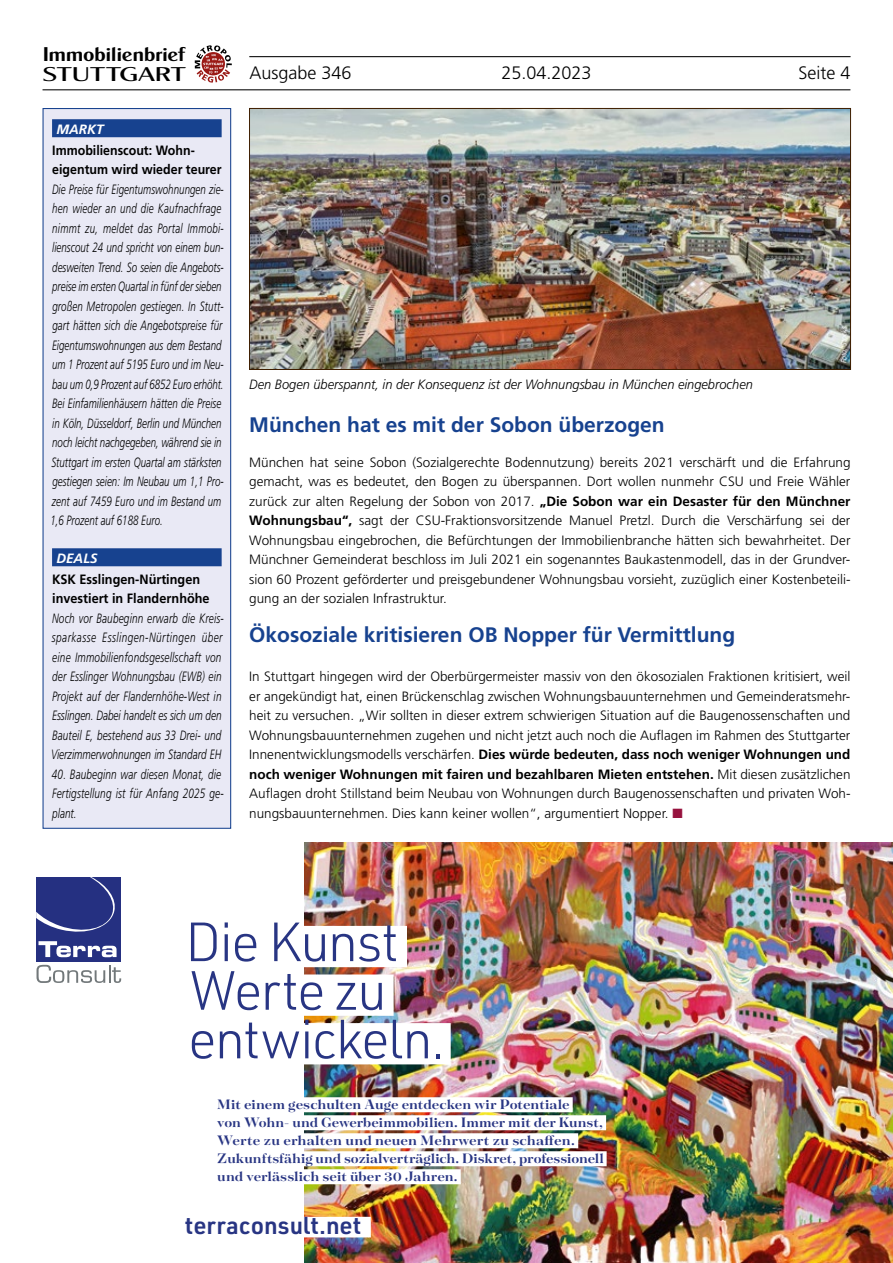
<style>
.page{position:relative;width:893px;height:1263px;background:#fff}
.page>*{position:absolute;margin:0;border:0;box-sizing:border-box;transform-origin:0 0}
.t1{font:300 54px/48.6px "URWDIN";letter-spacing:-.04em;color:#283583}
.t2{font:600 24px "URWDIN";letter-spacing:.005em;color:#283583}
.t3{font:700 21px "Frutiger";color:#17428f}
.t4{font:19.95px "Cg Globe Gothic Bd";letter-spacing:-.02em;color:#000;scale:1.07 1}
.t5{font:19.95px "Cg Globe Gothic Dm";letter-spacing:-.02em;color:#000;scale:1.44 1}
.t6{font:300 18px "Frutiger";color:#000}
.t7{font:700 15px/18px "Tenez";letter-spacing:.005em;color:#283583}
.t8{font:300 13.5px/19.5px "Frutiger";color:#000;text-align:justify}
.t9{font:italic 300 13.5px/19.5px "Frutiger";letter-spacing:.005em;color:#000;scale:.72 1}
.t10{font:italic 300 13.5px/19.5px "Frutiger";letter-spacing:.005em;color:#000;scale:.74 1}
.t11{font:italic 300 13.5px "Frutiger";letter-spacing:.005em;color:#000;scale:.95 1}
.t12{font:700 13.5px/19.5px "Frutiger";color:#000;scale:.94 1}
.t13{font:700 13.5px/19.5px "Frutiger";color:#000;scale:.92 1}
.t14{font:italic 700 13.5px "Frutiger";color:#fff}
.t15{font:italic 300 7.5px "Frutiger";color:#fff;scale:.94 1}
.s1{font-weight:700}
.s2{color:#97123e}
</style>
<div class="page">
<hr style="left:43px;top:89px;width:807px;height:1px;background:#000">
<svg style="left:195px;top:45px;width:37px;height:38px"></svg>
<hr style="left:249px;top:56px;width:602px;height:1px;background:#000">
<div style="left:43px;top:109px;width:188px;height:719px;background:#e9e9f5"></div>
<div style="left:52px;top:119px;width:170px;height:18px;background:#17428f"></div>
<div style="left:52px;top:548px;width:170px;height:18px;background:#17428f"></div>
<div style="left:43px;top:108px;width:188px;height:721px;border:1px solid #17428f"></div>
<img style="left:305px;top:842px;width:588px;height:421px">
<div style="left:36px;top:877px;width:85px;height:85px;background:#253081"></div>
<svg style="left:37px;top:965px;width:84px;height:18px"></svg>
<svg style="left:36px;top:877px;width:81px;height:80px"></svg>
<div style="left:217px;top:1097px;width:356px;height:15px;background:#fff"></div>
<div style="left:217px;top:1115px;width:389px;height:15px;background:#fff"></div>
<div style="left:217px;top:1133px;width:361px;height:15px;background:#fff"></div>
<div style="left:217px;top:1151px;width:390px;height:15px;background:#fff"></div>
<div style="left:217px;top:1169px;width:244px;height:15px;background:#fff"></div>
<div style="left:185px;top:1217px;width:186px;height:20px;background:#fff"></div>
<div style="left:185px;top:926px;width:222px;height:41px;background:#fff"></div>
<div style="left:185px;top:974px;width:209px;height:42px;background:#fff"></div>
<div style="left:185px;top:1023px;width:266px;height:41px;background:#fff"></div>
<img style="left:251px;top:110px;width:598px;height:258px">
<div style="left:249px;top:108px;width:602px;height:262px;border:1px solid #3f1e00"></div>
<h3 class="t4" style="left:43px;top:42px;width:135px">Immobilienbrief</h3>
<h3 class="t5" style="left:43px;top:62px;width:101px">STUTTGART</h3>
<h3 class="t6" style="left:249px;top:63px;width:104px">Ausgabe 346</h3>
<h3 class="t6" style="left:501px;top:63px;width:92px">25.04.2023</h3>
<h3 class="t6" style="left:799px;top:63px;width:54px">Seite 4</h3>
<p class="t14" style="left:56px;top:121px;width:49px">MARKT</p>
<p class="t13" style="left:52px;top:140px;width:186px">Immobilienscout: Wohn&shy;eigentum wird wieder teurer</p>
<p class="t9" style="left:50px;top:179px;width:242px">Die Preise für Eigentumswohnungen zie&shy;hen wieder an und die Kaufnachfrage nimmt zu, meldet das Portal Immobi&shy;lienscout 24 und spricht von einem bun&shy;desweiten Trend. So seien die Angebots&shy;preise im ersten Quartal in fünf der sieben großen Metropolen gestiegen. In Stutt&shy;gart hätten sich die Angebotspreise für Eigentumswohnungen aus dem Bestand um 1 Prozent auf 5195 Euro und im Neu&shy;bau um 0,9 Prozent auf 6852 Euro erhöht.<br>Bei Einfamilienhäusern hätten die Preise in Köln, Düsseldorf, Berlin und München noch leicht nachgegeben, während sie in Stuttgart im ersten Quartal am stärksten gestiegen seien: Im Neubau um 1,1 Pro&shy;zent auf 7459 Euro und im Bestand um 1,6 Prozent auf 6188 Euro.</p>
<p class="t14" style="left:56px;top:550px;width:43px">DEALS</p>
<p class="t12" style="left:52px;top:569px;width:169px">KSK Esslingen-Nürtingen investiert in Flandernhöhe</p>
<p class="t10" style="left:51px;top:608px;width:235px">Noch vor Baubeginn erwarb die Kreis&shy;sparkasse Esslingen-Nürtingen über eine Immobilienfondsgesellschaft von der Esslinger Wohnungsbau (EWB) ein Projekt auf der Flandernhöhe-West in Esslingen. Dabei handelt es sich um den Bauteil E, bestehend aus 33 Drei- und Vierzimmerwohnungen im Standard EH</p>
<p class="t10" style="left:52px;top:764px;width:234px">40. Baubeginn war diesen Monat, die<br>Fertigstellung ist für Anfang 2025 ge&shy;plant.</p>
<p class="t15" style="left:840px;top:363px;width:40px;rotate:-90deg">Foto: Stocks</p>
<p class="t11" style="left:249px;top:376px;width:532px">Den Bogen überspannt, in der Konsequenz ist der Wohnungsbau in München eingebrochen</p>
<h3 class="t3" style="left:249px;top:412px;width:417px">München hat es mit der Sobon überzogen</h3>
<p class="t8" style="left:249px;top:452px;width:603px">München hat seine Sobon (Sozialgerechte Bodennutzung) bereits 2021 verschärft und die Erfahrung gemacht, was es bedeutet, den Bogen zu überspannen. Dort wollen nunmehr CSU und Freie Wähler zurück zur alten Regelung der Sobon von 2017. <span class="s1">„Die Sobon war ein Desaster für den Münchner Wohnungsbau“,</span> sagt der CSU-Fraktionsvorsitzende Manuel Pretzl. Durch die Verschärfung sei der Wohnungsbau eingebrochen, die Befürchtungen der Immobilienbranche hätten sich bewahrheitet. Der Münchner Gemeinderat beschloss im Juli 2021 ein sogenanntes Baukastenmodell, das in der Grundver&shy;sion 60 Prozent geförderter und preisgebundener Wohnungsbau vorsieht, zuzüglich einer Kostenbeteili&shy;gung an der sozialen Infrastruktur.</p>
<h3 class="t3" style="left:249px;top:622px;width:487px">Ökosoziale kritisieren OB Nopper für Vermittlung</h3>
<p class="t8" style="left:249px;top:667px;width:603px">In Stuttgart hingegen wird der Oberbürgermeister massiv von den ökosozialen Fraktionen kritisiert, weil er angekündigt hat, einen Brückenschlag zwischen Wohnungsbauunternehmen und Gemeinderatsmehr&shy;heit zu versuchen. „Wir sollten in dieser extrem schwierigen Situation auf die Baugenossenschaften und Wohnungsbauunternehmen zugehen und nicht jetzt auch noch die Auflagen im Rahmen des Stuttgarter Innenentwicklungsmodells verschärfen. <span class="s1">Dies würde bedeuten, dass noch weniger Wohnungen und noch weniger Wohnungen mit fairen und bezahlbaren Mieten entstehen.</span> Mit diesen zusätzlichen Auflagen droht Stillstand beim Neubau von Wohnungen durch Baugenossenschaften und privaten Woh&shy;nungsbauunternehmen. Dies kann keiner wollen“, argumentiert Nopper. <span class="s2">■</span></p>
<h1 class="t1" style="left:185px;top:916px;width:262px">Die Kunst<br>Werte zu entwickeln.</h1>
<p class="t7" style="left:217px;top:1095px;width:388px">Mit einem geschulten Auge entdecken wir Potentiale<br>von Wohn- und Gewerbeimmobilien. Immer mit der Kunst, Werte zu erhalten und neuen Mehrwert zu schaffen.<br>Zukunftsfähig und sozialverträglich. Diskret, professionell und verlässlich seit über 30 Jahren.</p>
<h2 class="t2" style="left:185px;top:1209px;width:178px">terraconsult.net</h2>
</div>
